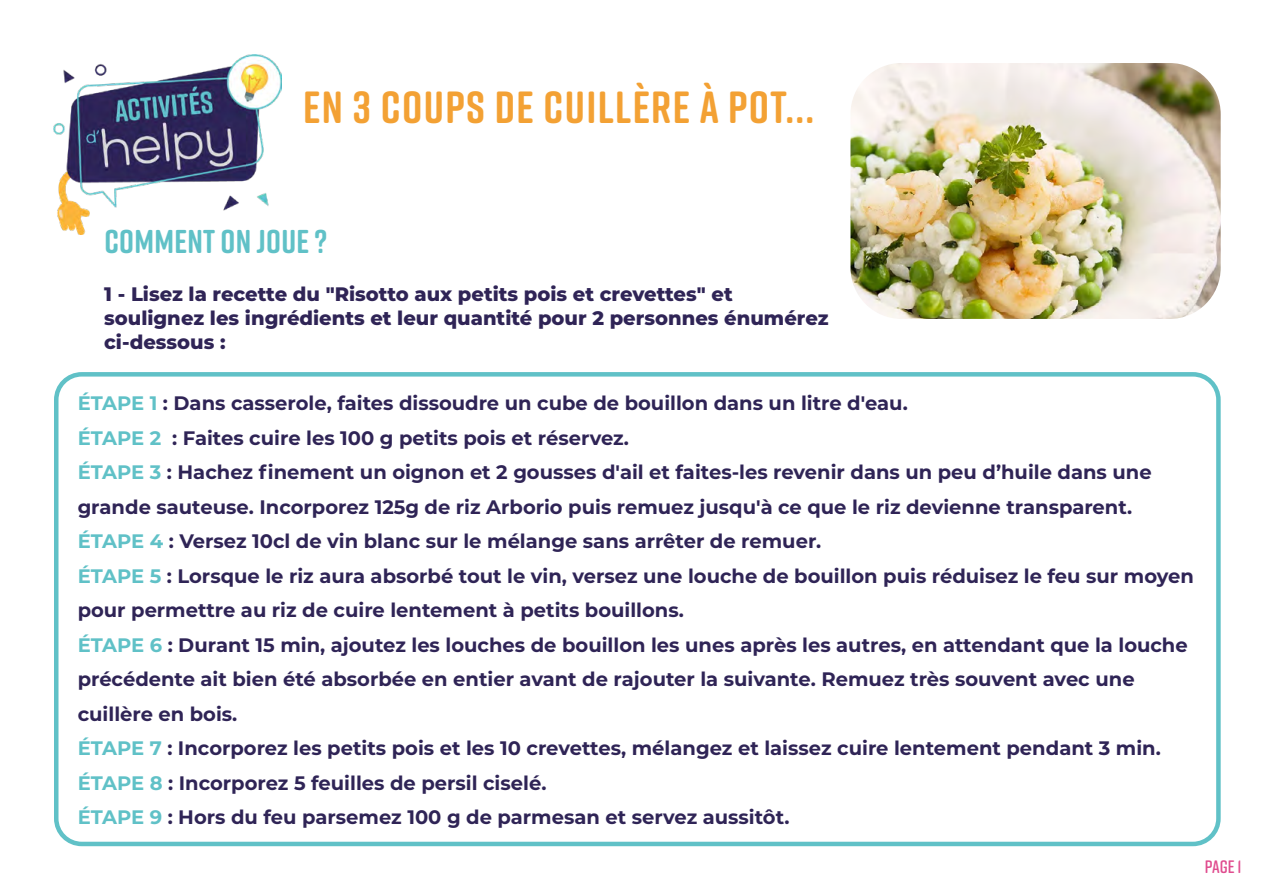
<style>
.page{position:relative;width:1263px;height:893px;background:#fff}
.page>*{position:absolute;margin:0;border:0;box-sizing:border-box;transform-origin:0 0}
.t1{font:700 45px "Rift Soft";letter-spacing:.03em;color:#f3a134}
.t2{font:700 33px "Rift Soft";letter-spacing:.01em;color:#60c1c7}
.t3{font:700 19.5px/34.5px "Montserrat";color:#2f2456}
.t4{font:800 19.5px/24px "Montserrat";color:#2f2456}
.t5{font:600 18px "Rift Soft";color:#e04d8f}
.s1{color:#60c1c7}
</style>
<div class="page">
<img style="left:850px;top:63px;width:371px;height:256px">
<div style="left:54px;top:372px;width:1167px;height:474px;border:4px solid #60c1c7;border-radius:26px"></div>
<img style="left:53px;top:54px;width:228px;height:180px">
<h1 class="t1" style="left:303px;top:75px;width:512px">EN 3 COUPS DE CUILLèRE À POT...</h1>
<h2 class="t2" style="left:104px;top:218px;width:224px">COMMENT ON JOUE ?</h2>
<p class="t4" style="left:104px;top:281px;width:726px">1 - Lisez la recette du "Risotto aux petits pois et crevettes" et soulignez les ingrédients et leur quantité pour 2 personnes énumérez ci-dessous :</p>
<p class="t3" style="left:78px;top:385px;width:1118px"><span class="s1">ÉTAPE 1</span> : Dans casserole, faites dissoudre un cube de bouillon dans un litre d'eau.<br><span class="s1">ÉTAPE 2</span> : Faites cuire les 100 g petits pois et réservez.<br><span class="s1">ÉTAPE 3</span> : Hachez finement un oignon et 2 gousses d'ail et faites-les revenir dans un peu d’huile dans une grande sauteuse. Incorporez 125g de riz Arborio puis remuez jusqu'à ce que le riz devienne transparent.<br><span class="s1">ÉTAPE 4</span> : Versez 10cl de vin blanc sur le mélange sans arrêter de remuer.<br><span class="s1">ÉTAPE 5</span> : Lorsque le riz aura absorbé tout le vin, versez une louche de bouillon puis réduisez le feu sur moyen pour permettre au riz de cuire lentement à petits bouillons.<br><span class="s1">ÉTAPE 6</span> : Durant 15 min, ajoutez les louches de bouillon les unes après les autres, en attendant que la louche précédente ait bien été absorbée en entier avant de rajouter la suivante. Remuez très souvent avec une cuillère en bois.<br><span class="s1">ÉTAPE 7</span> : Incorporez les petits pois et les 10 crevettes, mélangez et laissez cuire lentement pendant 3 min.<br><span class="s1">ÉTAPE 8</span> : Incorporez 5 feuilles de persil ciselé.<br><span class="s1">ÉTAPE 9</span> : Hors du feu parsemez 100 g de parmesan et servez aussitôt.</p>
<p class="t5" style="left:1205px;top:853px;width:38px">Page 1</p>
</div>
